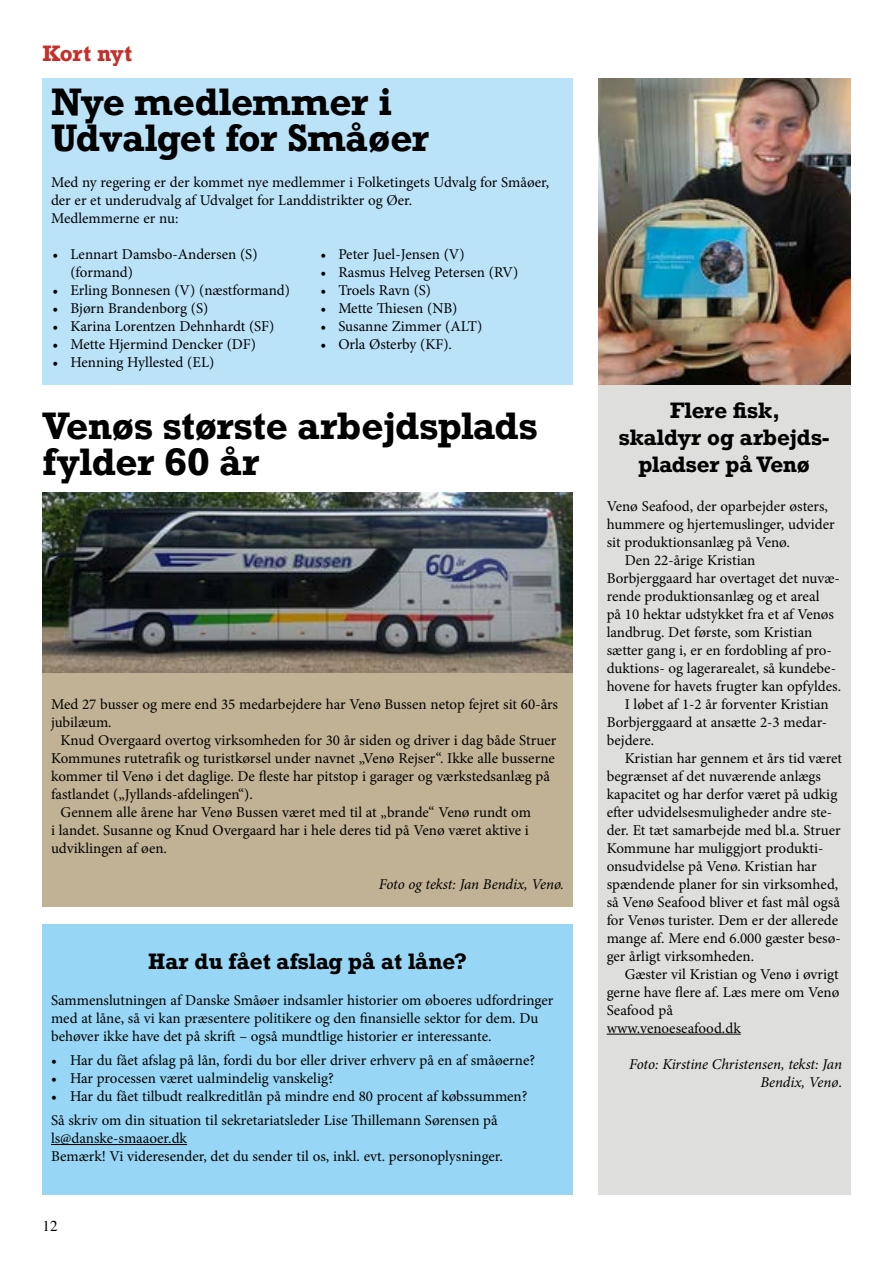
<style>
.page{position:relative;width:893px;height:1263px;background:#fff}
.page>*{position:absolute;margin:0;border:0;box-sizing:border-box;transform-origin:0 0}
.t1{font:700 36px/36px "Rockwell";letter-spacing:-.01em;color:#000}
.t2{font:700 21px/27px "Rockwell";color:#000;text-align:center}
.t3{font:700 21px "Rockwell";letter-spacing:-.015em;color:#c42f2a}
.t4{font:15px/18px "Minion Pro";color:#000}
.t5{font:italic 15px/18px "Minion Pro";letter-spacing:-.01em;color:#000;text-align:right}
.t6{font:15px "Times";color:#000}
.s1{font-style:normal}
</style>
<div class="page">
<div style="left:598px;top:79px;width:252px;height:1116px;background:#dededd"></div>
<div style="left:43px;top:493px;width:530px;height:414px;background:#c2b295"></div>
<div style="left:43px;top:79px;width:530px;height:306px;background:#bbe3f8"></div>
<img style="left:43px;top:493px;width:530px;height:180px">
<hr style="left:607px;top:1034px;width:134px;height:1px;background:#000">
<img style="left:598px;top:79px;width:252px;height:306px">
<div style="left:43px;top:925px;width:530px;height:270px;background:#97d6f4"></div>
<hr style="left:51px;top:1144px;width:136px;height:1px;background:#000">
<h2 class="t3" style="left:43px;top:39px;width:91px">Kort nyt</h2>
<h1 class="t1" style="left:51px;top:83px;width:380px">Nye medlemmer i<br>Udvalget for Småøer</h1>
<p class="t4" style="left:51px;top:173px;width:500px">Med ny regering er der kommet nye medlemmer i Folketingets Udvalg for Småøer, der er et underudvalg af Udvalget for Landdistrikter og Øer.<br>Medlemmerne er nu:</p>
<p class="t4" style="left:70px;top:245px;width:189px;text-indent:-18px">• Lennart Damsbo-Andersen (S) (formand)</p>
<p class="t4" style="left:52px;top:281px;width:239px">• Erling Bonnesen (V) (næstformand)</p>
<p class="t4" style="left:52px;top:299px;width:157px">• Bjørn Brandenborg (S)</p>
<p class="t4" style="left:52px;top:317px;width:223px">• Karina Lorentzen Dehnhardt (SF)</p>
<p class="t4" style="left:52px;top:335px;width:205px">• Mette Hjermind Dencker (DF)</p>
<p class="t4" style="left:52px;top:353px;width:163px">• Henning Hyllested (EL)</p>
<p class="t4" style="left:320px;top:245px;width:146px">• Peter Juel-Jensen (V)</p>
<p class="t4" style="left:320px;top:263px;width:200px">• Rasmus Helveg Petersen (RV)</p>
<p class="t4" style="left:320px;top:281px;width:112px">• Troels Ravn (S)</p>
<p class="t4" style="left:320px;top:299px;width:139px">• Mette Thiesen (NB)</p>
<p class="t4" style="left:320px;top:317px;width:163px">• Susanne Zimmer (ALT)</p>
<p class="t4" style="left:320px;top:335px;width:133px">• Orla Østerby (KF).</p>
<h1 class="t1" style="left:43px;top:407px;width:496px">Venøs største arbejdsplads fylder 60 år</h1>
<p class="t4" style="left:51px;top:695px;width:509px">Med 27 busser og mere end 35 medarbejdere har Venø Bussen netop fejret sit 60-års jubilæum.</p>
<p class="t4" style="left:61px;top:731px;width:497px">Knud Overgaard overtog virksomheden for 30 år siden og driver i dag både Struer</p>
<p class="t4" style="left:51px;top:749px;width:505px">Kommunes rutetrafik og turistkørsel under navnet „Venø Rejser“. Ikke alle busserne</p>
<p class="t4" style="left:51px;top:767px;width:501px">kommer til Venø i det daglige. De fleste har pitstop i garager og værkstedsanlæg på</p>
<p class="t4" style="left:51px;top:785px;width:203px">fastlandet („Jyllands-afdelingen“).</p>
<p class="t4" style="left:61px;top:803px;width:472px">Gennem alle årene har Venø Bussen været med til at „brande“ Venø rundt om</p>
<p class="t4" style="left:51px;top:821px;width:479px">i landet. Susanne og Knud Overgaard har i hele deres tid på Venø været aktive i</p>
<p class="t4" style="left:51px;top:839px;width:118px">udviklingen af øen.</p>
<p class="t5" style="left:379px;top:875px;width:187px">Foto og tekst: Jan Bendix, Venø.</p>
<h2 class="t2" style="left:148px;top:947px;width:320px">Har du fået afslag på at låne?</h2>
<p class="t4" style="left:51px;top:991px;width:504px">Sammenslutningen af Danske Småøer indsamler historier om øboeres udfordringer med at låne, så vi kan præsentere politikere og den finansielle sektor for dem. Du behøver ikke have det på skrift – også mundtlige historier er interessante.</p>
<p class="t4" style="left:51px;top:1051px;width:486px">• Har du fået afslag på lån, fordi du bor eller driver erhverv på en af småøerne?</p>
<p class="t4" style="left:51px;top:1069px;width:284px">• Har processen været ualmindelig vanskelig?</p>
<p class="t4" style="left:51px;top:1084px;width:478px;line-height:24px">• Har du fået tilbudt realkreditlån på mindre end 80 procent af købssummen?<br>Så skriv om din situation til sekretariatsleder Lise Thillemann Sørensen på</p>
<p class="t4" style="left:51px;top:1129px;width:453px">ls@danske-smaaoer.dk<br>Bemærk! Vi videresender, det du sender til os, inkl. evt. personoplysninger.</p>
<p class="t6" style="left:43px;top:1211px;width:16px">12</p>
<h2 class="t2" style="left:619px;top:397px;width:212px">Flere fisk,<br>skaldyr og arbejds&shy;pladser på Venø</h2>
<p class="t4" style="left:607px;top:497px;width:223px">Venø Seafood, der oparbejder østers,</p>
<p class="t4" style="left:607px;top:515px;width:230px">hummere og hjertemuslinger, udvider</p>
<p class="t4" style="left:607px;top:533px;width:185px">sit produktionsanlæg på Venø.</p>
<p class="t4" style="left:625px;top:551px;width:132px">Den 22-årige Kristian</p>
<p class="t4" style="left:607px;top:569px;width:235px">Borbjerggaard har overtaget det nuvæ-</p>
<p class="t4" style="left:607px;top:587px;width:214px">rende produktionsanlæg og et areal</p>
<p class="t4" style="left:607px;top:605px;width:229px">på 10 hektar udstykket fra et af Venøs</p>
<p class="t4" style="left:607px;top:623px;width:207px">landbrug. Det første, som Kristian</p>
<p class="t4" style="left:607px;top:641px;width:227px">sætter gang i, er en fordobling af pro-</p>
<p class="t4" style="left:607px;top:659px;width:231px">duktions- og lagerarealet, så kundebe-</p>
<p class="t4" style="left:607px;top:677px;width:236px">hovene for havets frugter kan opfyldes.</p>
<p class="t4" style="left:625px;top:695px;width:206px">I løbet af 1-2 år forventer Kristian</p>
<p class="t4" style="left:607px;top:713px;width:222px">Borbjerggaard at ansætte 2-3 medar-</p>
<p class="t4" style="left:607px;top:731px;width:49px">bejdere.</p>
<p class="t4" style="left:625px;top:749px;width:219px">Kristian har gennem et års tid været</p>
<p class="t4" style="left:607px;top:767px;width:216px">begrænset af det nuværende anlægs</p>
<p class="t4" style="left:607px;top:785px;width:232px">kapacitet og har derfor været på udkig</p>
<p class="t4" style="left:607px;top:803px;width:227px">efter udvidelsesmuligheder andre ste-</p>
<p class="t4" style="left:607px;top:821px;width:235px">der. Et tæt samarbejde med bl.a. Struer</p>
<p class="t4" style="left:607px;top:839px;width:218px">Kommune har muliggjort produkti-</p>
<p class="t4" style="left:607px;top:857px;width:211px">onsudvidelse på Venø. Kristian har</p>
<p class="t4" style="left:607px;top:875px;width:233px">spændende planer for sin virksomhed,</p>
<p class="t4" style="left:607px;top:893px;width:235px">så Venø Seafood bliver et fast mål også</p>
<p class="t4" style="left:607px;top:911px;width:233px">for Venøs turister. Dem er der allerede</p>
<p class="t4" style="left:607px;top:929px;width:236px">mange af. Mere end 6.000 gæster besø-</p>
<p class="t4" style="left:607px;top:947px;width:149px">ger årligt virksomheden.</p>
<p class="t4" style="left:625px;top:965px;width:216px">Gæster vil Kristian og Venø i øvrigt</p>
<p class="t4" style="left:607px;top:983px;width:234px">gerne have flere af. Læs mere om Venø</p>
<p class="t4" style="left:607px;top:1001px;width:68px">Seafood på</p>
<p class="t4" style="left:607px;top:1019px;width:136px">www.venoeseafood.dk</p>
<p class="t5" style="left:629px;top:1055px;width:214px">Foto: Kirstine Christensen, tekst: Jan<br>Bendix, Venø<span class="s1">.</span></p>
</div>
